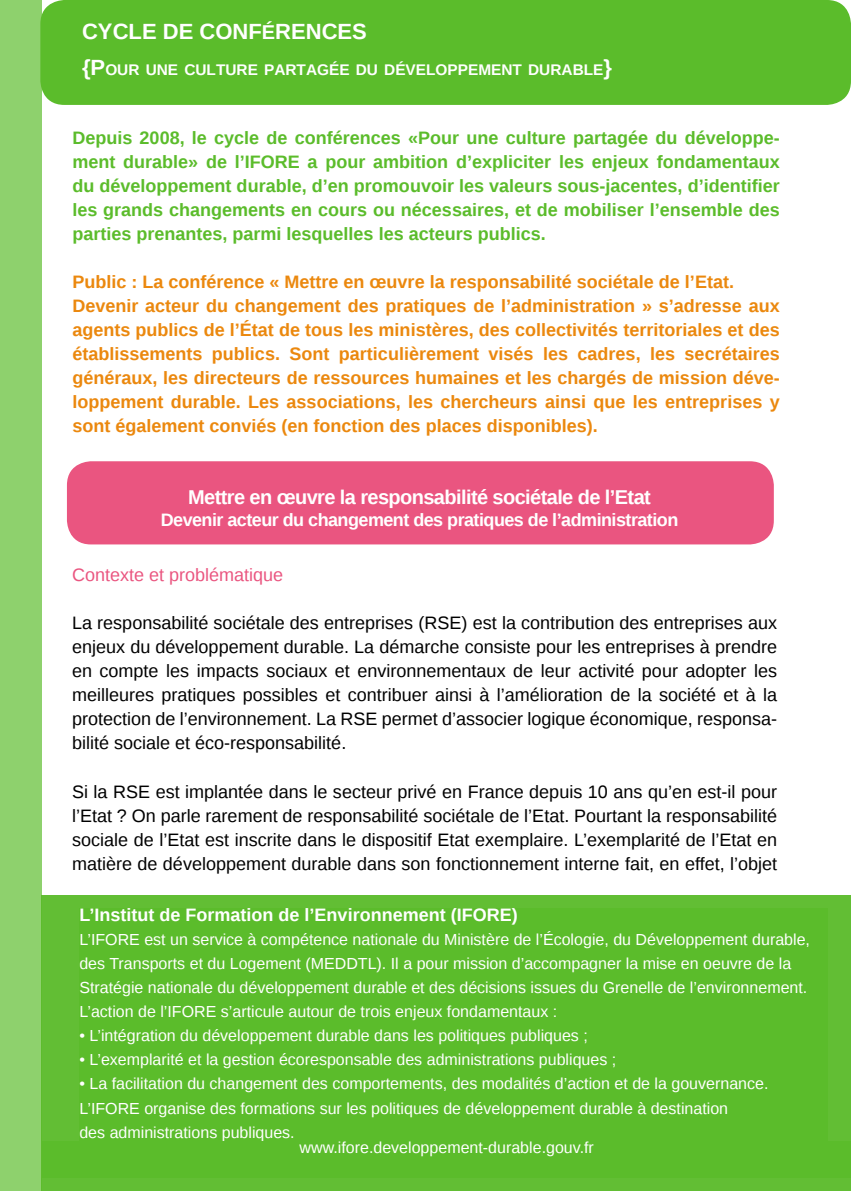
<style>
.page{position:relative;width:851px;height:1191px;background:#fff}
.page>*{position:absolute;margin:0;border:0;box-sizing:border-box;transform-origin:0 0}
.t1{font:700 22px "Liberation Sans";color:#fff}
.t2{font:700 20px "Liberation Sans";letter-spacing:-.03em;color:#fff}
.t3{font:18px/24px "Liberation Sans";color:#000;text-align:justify}
.t4{font:700 18px/24px "Liberation Sans";color:#eb880e}
.t5{font:700 18px/24px "Liberation Sans";color:#5bbc2b;text-align:justify}
.t6{font:700 18px "Liberation Sans";letter-spacing:-.03em;color:#fff}
.t7{font:700 18px "Liberation Sans";color:#fff}
.t8{font:18px "Liberation Sans";color:#ea5580}
.t9{font:16px/24px "Liberation Sans";color:#fff}
.t10{font:700 15.4px "Liberation Sans";color:#fff}
.s1{font-size:20px}
.s2{font-size:22px}
</style>
<div class="page">
<div style="left:0;top:0;width:42px;height:1191px;background:#8ed16d"></div>
<div style="left:41px;top:895px;width:809px;height:296px;background:#62be34"></div>
<div style="left:79px;top:908px;width:749px;height:268px;background:#5bbc2b"></div>
<div style="left:43px;top:1141px;width:807px;height:36px;background:#5bbc2b"></div>
<div style="left:40px;top:0;width:810px;height:105px;background:#5bbc2b;border-radius:24px"></div>
<div style="left:67px;top:461px;width:706px;height:83px;background:#ea5580;border-radius:24px"></div>
<p class="t1" style="left:82px;top:16px;width:286px">CYCLE DE CONF<span class="s1">é</span>RENCES</p>
<p class="t10" style="left:82px;top:59px;width:345px"><span class="s2">{P</span>OUR UNE CULTURE PARTAGÉE DU DÉVELOPPE</p>
<p class="t10" style="left:478px;top:59px;width:135px">MENT DURABLE<span class="s2">}</span></p>
<p class="t5" style="left:72px;top:125px;width:708px">Depuis 2008, le cycle de conférences «Pour une culture partagée du développe&shy;ment durable» de l’IFORE a pour ambition d’expliciter les enjeux fondamentaux du développement durable, d’en promouvoir les valeurs sous-jacentes, d’identifier les grands changements en cours ou nécessaires, et de mobiliser l’ensemble des parties prenantes, parmi lesquelles les acteurs publics.</p>
<p class="t4" style="left:72px;top:269px;width:708px">Public : La conférence « Mettre en œuvre la responsabilité sociétale de l’Etat.<br>Devenir acteur du changement des pratiques de l’administration » s’adresse aux agents publics de l’État de tous les ministères, des collectivités territoriales et des établissements publics. Sont particulièrement visés les cadres, les secrétaires généraux, les directeurs de ressources humaines et les chargés de mission déve&shy;loppement durable. Les associations, les chercheurs ainsi que les entreprises y sont également conviés (en fonction des places disponibles).</p>
<p class="t2" style="left:188px;top:483px;width:464px">Mettre en œuvre la responsabilité sociétale de l’Etat</p>
<p class="t6" style="left:161px;top:507px;width:519px">Devenir acteur du changement des pratiques de l’administration</p>
<p class="t8" style="left:72px;top:565px;width:213px">Contexte et problématique</p>
<p class="t3" style="left:72px;top:612px;width:706px">La responsabilité sociétale des entreprises (RSE) est la contribution des entreprises aux enjeux du développement durable. La démarche consiste pour les entreprises à prendre en compte les impacts sociaux et environnementaux de leur activité pour adopter les meilleures pratiques possibles et contribuer ainsi à l’amélioration de la société et à la protection de l’environnement. La RSE permet d’associer logique économique, responsa&shy;bilité sociale et éco-responsabilité.</p>
<p class="t3" style="left:72px;top:780px;width:706px">Si la RSE est implantée dans le secteur privé en France depuis 10 ans qu’en est-il pour l’Etat ? On parle rarement de responsabilité sociétale de l’Etat. Pourtant la responsabilité sociale de l’Etat est inscrite dans le dispositif Etat exemplaire. L’exemplarité de l’Etat en matière de développement durable dans son fonctionnement interne fait, en effet, l’objet</p>
<p class="t7" style="left:79px;top:902px;width:440px">L’Institut de Formation de l’Environnement (IFORE)</p>
<p class="t9" style="left:79px;top:928px;width:732px">L’IFORE est un service à compétence nationale du Ministère de l’Écologie, du Développement durable, des Transports et du Logement (MEDDTL). Il a pour mission d’accompagner la mise en oeuvre de la Stratégie nationale du développement durable et des décisions issues du Grenelle de l’environnement.<br>L’action de l’IFORE s’articule autour de trois enjeux fondamentaux :</p>
<p class="t9" style="left:79px;top:1024px;width:510px">• L’intégration du développement durable dans les politiques publiques ;</p>
<p class="t9" style="left:79px;top:1048px;width:538px">• L’exemplarité et la gestion écoresponsable des administrations publiques ;</p>
<p class="t9" style="left:79px;top:1072px;width:690px">• La facilitation du changement des comportements, des modalités d’action et de la gouvernance.<br>L’IFORE organise des formations sur les politiques de développement durable à destination<br>des administrations publiques.</p>
<p class="t9" style="left:299px;top:1136px;width:296px">www.ifore.developpement-durable.gouv.fr</p>
</div>
